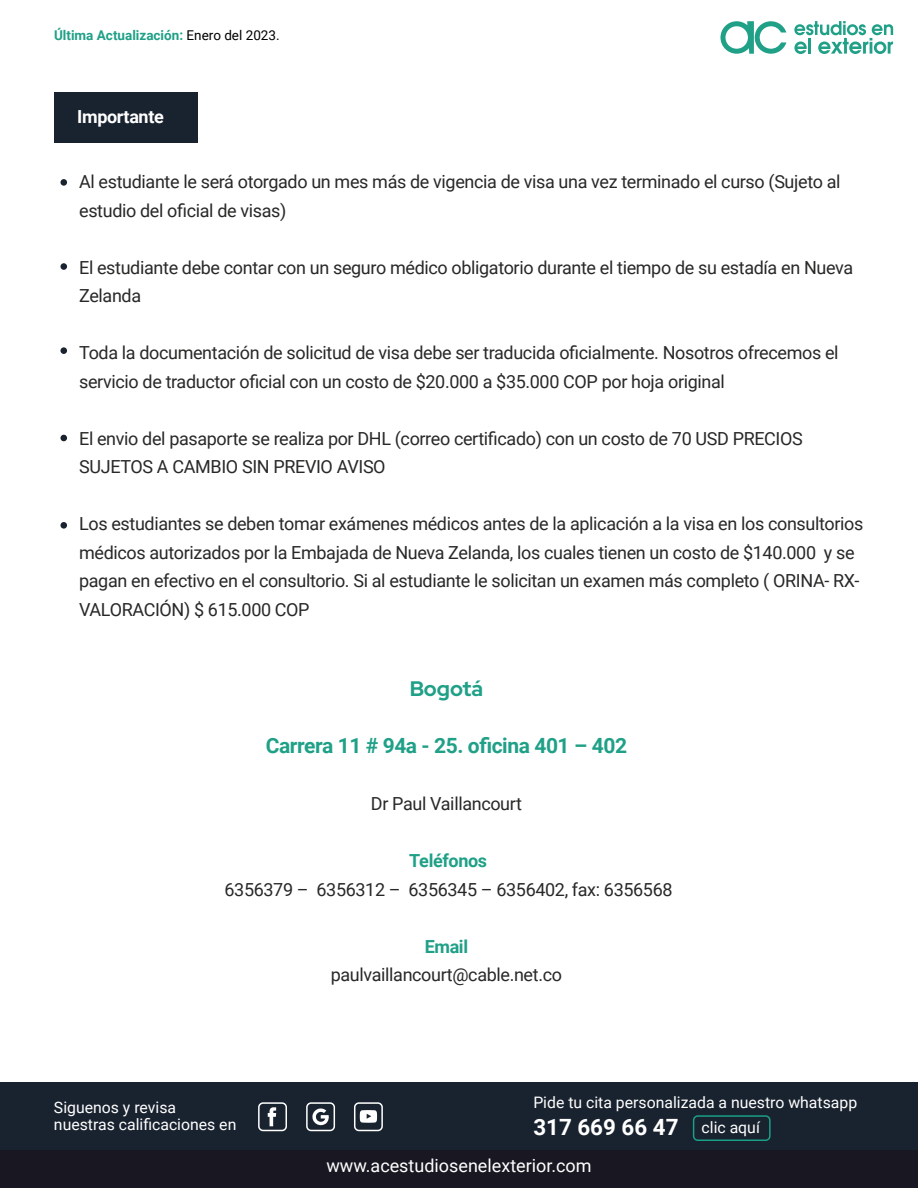
<style>
.page{position:relative;width:918px;height:1188px;background:#fff}
.page>*{position:absolute;margin:0;border:0;box-sizing:border-box;transform-origin:0 0}
.t1{font:700 22.35px "Roboto";color:#fff}
.t2{font:700 21px "Roboto";letter-spacing:-.02em;color:#1fa087}
.t3{font:700 21px "Red Hat Display";color:#1fa087}
.t4{font:18px/28.5px "Roboto";letter-spacing:-.02em;color:#282827}
.t5{font:18px "Roboto";color:#fff}
.t6{font:700 18px "Roboto";letter-spacing:-.02em;color:#1fa087}
.t7{font:700 18px "Roboto";letter-spacing:-.02em;color:#fff}
.t8{font:15.75px/17.1px "Roboto";color:#fff}
.t9{font:700 13.5px "Roboto";color:#1fa087}
.s1{font-weight:400;color:#000}
.s2{font-weight:400;font-size:15.75px}
</style>
<div class="page">
<div style="left:1px;top:1082px;width:917px;height:106px;background:#19222f"></div>
<div style="left:1px;top:1150px;width:917px;height:38px;background:#191722"></div>
<svg style="left:794px;top:21px;width:99px;height:33px"></svg>
<svg style="left:720px;top:21px;width:66px;height:33px"></svg>
<svg style="left:268px;top:1107px;width:8px;height:19px"></svg>
<svg style="left:312px;top:1108px;width:17px;height:18px"></svg>
<div style="left:258px;top:1102px;width:29px;height:29px;border:2px solid #fff;border-radius:4px"></div>
<div style="left:306px;top:1102px;width:29px;height:29px;border:2px solid #fff;border-radius:4px"></div>
<div style="left:354px;top:1102px;width:29px;height:29px;border:2px solid #fff;border-radius:4px"></div>
<div style="left:693px;top:1115px;width:78px;height:26px;border:2px solid #1aa087;border-radius:4px"></div>
<svg style="left:360px;top:1110px;width:17px;height:13px"></svg>
<div style="left:60px;top:179px;width:7px;height:7px;background:#19222f;border-radius:50%"></div>
<div style="left:60px;top:263px;width:7px;height:7px;background:#19222f;border-radius:50%"></div>
<div style="left:60px;top:347px;width:7px;height:7px;background:#19222f;border-radius:50%"></div>
<div style="left:60px;top:522px;width:7px;height:7px;background:#19222f;border-radius:50%"></div>
<div style="left:60px;top:435px;width:7px;height:6px;background:#19222f;border-radius:50%"></div>
<div style="left:54px;top:92px;width:144px;height:51px;background:#19222f"></div>
<p class="t9" style="left:54px;top:26px;width:227px">Última Actualización: <span class="s1">Enero del 2023.</span></p>
<p class="t7" style="left:77px;top:104px;width:88px">Importante</p>
<p class="t4" style="left:79px;top:167px;width:763px">Al estudiante le será otorgado un mes más de vigencia de visa una vez terminado el curso (Sujeto al estudio del oficial de visas)</p>
<p class="t4" style="left:79px;top:252px;width:775px">El estudiante debe contar con un seguro médico obligatorio durante el tiempo de su estadía en Nueva<br>Zelanda</p>
<p class="t4" style="left:79px;top:338px;width:761px">Toda la documentación de solicitud de visa debe ser traducida oficialmente. Nosotros ofrecemos el servicio de traductor oficial con un costo de $20.000 a $35.000 COP por hoja original</p>
<p class="t4" style="left:79px;top:423px;width:725px">El envio del pasaporte se realiza por DHL (correo certificado) con un costo de 70 USD PRECIOS<br>SUJETOS A CAMBIO SIN PREVIO AVISO</p>
<p class="t4" style="left:79px;top:509px;width:786px">Los estudiantes se deben tomar exámenes médicos antes de la aplicación a la visa en los consultorios médicos autorizados por la Embajada de Nueva Zelanda, los cuales tienen un costo de $140.000 y se pagan en efectivo en el consultorio. Si al estudiante le solicitan un examen más completo ( ORINA- RX-VALORACIÓN) $ 615.000 COP</p>
<p class="t3" style="left:410px;top:675px;width:75px">Bogotá</p>
<p class="t2" style="left:266px;top:731px;width:363px">Carrera 11 # 94a - 25. oficina 401 – 402</p>
<p class="t4" style="left:371px;top:789px;width:153px">Dr Paul Vaillancourt</p>
<p class="t6" style="left:409px;top:848px;width:79px">Teléfonos</p>
<p class="t4" style="left:225px;top:874px;width:450px">6356379 – 6356312 – 6356345 – 6356402, fax: 6356568</p>
<p class="t8" style="left:54px;top:1098px;width:184px">Siguenos y revisa nuestras calificaciones en</p>
<p class="t6" style="left:425px;top:934px;width:45px">Email</p>
<p class="t4" style="left:331px;top:960px;width:233px">paulvaillancourt@cable.net.co</p>
<p class="t8" style="left:533px;top:1094px;width:325px">Pide tu cita personalizada a nuestro whatsapp</p>
<p class="t1" style="left:533px;top:1112px;width:228px">317 669 66 47 <span class="s2">clic aquí</span></p>
<p class="t5" style="left:326px;top:1153px;width:267px">www.acestudiosenelexterior.com</p>
</div>
